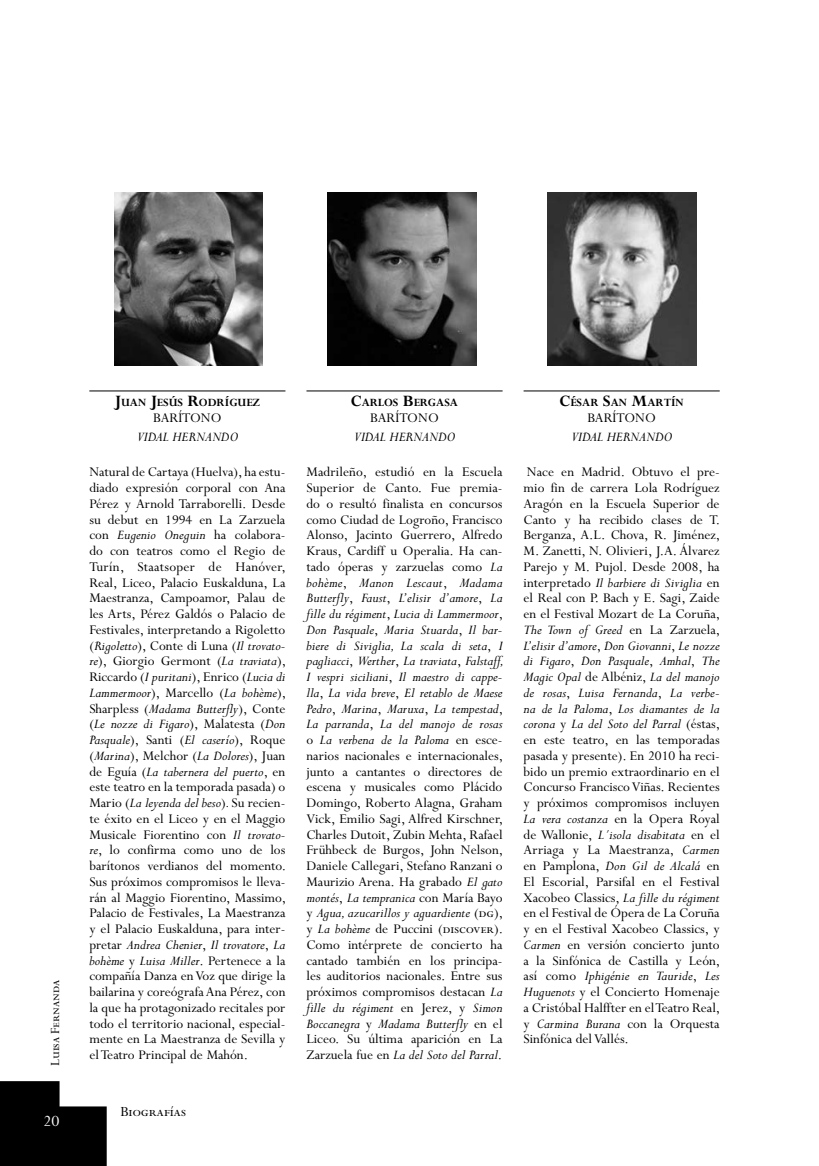
<style>
.page{position:relative;width:819px;height:1166px;background:#fff}
.page>*{position:absolute;margin:0;border:0;box-sizing:border-box;transform-origin:0 0}
.t1{font:17.5px "Perpetua Std";color:#fff}
.t2{font:15.75px "Perpetua Std";color:#000}
.t3{font:14.88px/15.8px "Perpetua Std";color:#000;text-align:justify}
.t4{font:italic 14.88px "Perpetua Std";color:#000}
.t5{font:14px "Perpetua Std";color:#000}
.t6{font:700 12.25px "Perpetua Std";color:#000}
.s1{font-size:17.5px}
.s2{font-style:italic}
</style>
<div class="page">
<svg style="left:0;top:1081px;width:107px;height:85px;background:#222"></svg>
<img style="left:114px;top:192px;width:149px;height:174px">
<img style="left:327px;top:192px;width:149px;height:174px">
<img style="left:547px;top:192px;width:149px;height:173px">
<hr style="left:89px;top:390px;width:196px;height:1px;background:#000">
<hr style="left:306px;top:390px;width:196px;height:1px;background:#000">
<hr style="left:523px;top:390px;width:196px;height:1px;background:#000">
<p class="t5" style="left:48px;top:1066px;width:88px;rotate:-90deg">Luisa Fernanda</p>
<p class="t1" style="left:43px;top:1111px;width:18px">20</p>
<p class="t6" style="left:115px;top:396px;width:147px"><span class="s1">J</span>UAN <span class="s1">J</span>ESÚS <span class="s1">R</span>ODRÍGUEZ</p>
<p class="t3" style="left:153px;top:410px;width:40px">Barítono</p>
<p class="t4" style="left:137px;top:430px;width:103px">VIDAL HERNANDO</p>
<p class="t3" style="left:89px;top:465px;width:198px">Natural de Cartaya (Huelva), ha estu&shy;diado expresión corporal con Ana Pérez y Arnold Tarraborelli. Desde su debut en 1994 en La Zarzuela con <span class="s2">Eugenio Oneguin</span> ha colabora&shy;do con teatros como el Regio de Turín, Staatsoper de Hanóver, Real, Liceo, Palacio Euskalduna, La Maestranza, Campoamor, Palau de les Arts, Pérez Galdós o Palacio de Festivales, interpretando a Rigoletto (<span class="s2">Rigoletto</span>), Conte di Luna (<span class="s2">Il trovato&shy;re</span>), Giorgio Germont (<span class="s2">La traviata</span>), Riccardo (<span class="s2">I puritani</span>), Enrico (<span class="s2">Lucia di Lammermoor</span>), Marcello (<span class="s2">La bohème</span>), Sharpless (<span class="s2">Madama Butterfly</span>), Conte (<span class="s2">Le nozze di Figaro</span>), Malatesta (<span class="s2">Don Pasquale</span>), Santi (<span class="s2">El caserío</span>), Roque (<span class="s2">Marina</span>), Melchor (<span class="s2">La Dolores</span>), Juan de Eguía (<span class="s2">La tabernera del puerto</span>, en este teatro en la temporada pasada) o Mario (<span class="s2">La leyenda del beso</span>)<span class="s2">.</span> Su recien&shy;te éxito en el Liceo y en el Maggio Musicale Fiorentino con <span class="s2">Il trovato&shy;re</span>, lo confirma como uno de los barítonos verdianos del momento.<br>Sus próximos compromisos le lleva&shy;rán al Maggio Fiorentino, Massimo, Palacio de Festivales, La Maestranza y el Palacio Euskalduna, para inter&shy;pretar <span class="s2">Andrea Chenier</span>, <span class="s2">Il trovatore</span>, <span class="s2">La bohème</span> y <span class="s2">Luisa Miller</span>. Pertenece a la compañía Danza en Voz que dirige la bailarina y coreógrafa Ana Pérez, con la que ha protagonizado recitales por todo el territorio nacional, especial&shy;mente en La Maestranza de Sevilla y el Teatro Principal de Mahón.</p>
<p class="t2" style="left:120px;top:1103px;width:67px">Biografías</p>
<p class="t6" style="left:351px;top:396px;width:109px"><span class="s1">C</span>ARLOS <span class="s1">B</span>ERGASA</p>
<p class="t3" style="left:370px;top:410px;width:40px">Barítono</p>
<p class="t4" style="left:354px;top:430px;width:103px">VIDAL HERNANDO</p>
<p class="t3" style="left:306px;top:465px;width:199px;text-align:left">Madrileño, estudió en la Escuela Superior de Canto. Fue premia&shy;do o resultó finalista en concursos como Ciudad de Logroño, Francisco Alonso, Jacinto Guerrero, Alfredo Kraus, Cardiff u Operalia. Ha can&shy;tado óperas y zarzuelas como <span class="s2">La bohème</span>, <span class="s2">Manon Lescaut</span>, <span class="s2">Madama Butterfly</span>, <span class="s2">Faust</span>, <span class="s2">L’elisir d’amore</span>, <span class="s2">La fille du régiment</span>, <span class="s2">Lucia di Lammermoor</span>, <span class="s2">Don Pasquale</span>, <span class="s2">Maria Stuarda</span>, <span class="s2">Il bar&shy;biere di Siviglia, La scala di seta</span>, <span class="s2">I pagliacci</span>, <span class="s2">Werther</span>, <span class="s2">La traviata</span>, <span class="s2">Falstaff, I vespri siciliani</span>, <span class="s2">Il maestro di cappe&shy;lla</span>, <span class="s2">La vida breve</span>, <span class="s2">El retablo de Maese Pedro</span>, <span class="s2">Marina</span>, <span class="s2">Maruxa</span>, <span class="s2">La tempestad</span>, <span class="s2">La parranda</span>, <span class="s2">La del manojo de rosas </span>o <span class="s2">La verbena de la Paloma</span> en esce&shy;narios nacionales e internacionales, junto a cantantes o directores de escena y musicales como Plácido Domingo, Roberto Alagna, Graham Vick, Emilio Sagi, Alfred Kirschner, Charles Dutoit, Zubin Mehta, Rafael Frühbeck de Burgos, John Nelson, Daniele Callegari, Stefano Ranzani o Maurizio Arena. Ha grabado <span class="s2">El gato montés</span>, <span class="s2">La tempranica</span> con María Bayo y <span class="s2">Agua, azucarillos y aguardiente</span> (dg), y <span class="s2">La bohème</span> de Puccini (discover).<br>Como intérprete de concierto ha cantado también en los principa&shy;les auditorios nacionales. Entre sus próximos compromisos destacan <span class="s2">La fille du régiment</span> en Jerez, y <span class="s2">Simon Boccanegra</span> y <span class="s2">Madama Butterfly</span> en el Liceo. Su última aparición en La Zarzuela fue en <span class="s2">La del Soto del Parral</span>.</p>
<p class="t6" style="left:559px;top:396px;width:126px"><span class="s1">C</span>ÉSAR <span class="s1">S</span>AN <span class="s1">M</span>ARTÍN</p>
<p class="t3" style="left:587px;top:410px;width:40px">Barítono</p>
<p class="t4" style="left:571px;top:430px;width:103px">VIDAL HERNANDO</p>
<p class="t3" style="left:523px;top:465px;width:198px">Nace en Madrid. Obtuvo el pre&shy;mio fin de carrera Lola Rodríguez Aragón en la Escuela Superior de Canto y ha recibido clases de T.<br>Berganza, A.L. Chova, R. Jiménez, M. Zanetti, N. Olivieri, J.A. Álvarez Parejo y M. Pujol. Desde 2008, ha interpretado <span class="s2">Il barbiere di Siviglia</span> en el Real con P. Bach y E. Sagi, Zaide en el Festival Mozart de La Coruña, <span class="s2">The Town of Greed</span> en La Zarzuela, <span class="s2">L’elisir d’amore</span>, <span class="s2">Don Giovanni</span>, <span class="s2">Le nozze di Figaro</span>, <span class="s2">Don Pasquale</span>, <span class="s2">Amhal</span>, <span class="s2">The Magic Opal</span> de Albéniz, <span class="s2">La del manojo de rosas</span>, <span class="s2">Luisa Fernanda</span>, <span class="s2">La verbe&shy;na de la Paloma</span>, <span class="s2">Los diamantes de la corona</span> y <span class="s2">La del Soto del Parral</span> (éstas, en este teatro, en las temporadas pasada y presente). En 2010 ha reci&shy;bido un premio extraordinario en el Concurso Francisco Viñas. Recientes y próximos compromisos incluyen <span class="s2">La vera costanza</span> en la Opera Royal de Wallonie, <span class="s2">L´isola disabitata</span> en el Arriaga y La Maestranza, <span class="s2">Carmen </span>en Pamplona, <span class="s2">Don Gil de Alcalá</span> en El Escorial, Parsifal en el Festival Xacobeo Classics, <span class="s2">La fille du régiment </span>en el Festival de Ópera de La Coruña y en el Festival Xacobeo Classics, y <span class="s2">Carmen</span> en versión concierto junto a la Sinfónica de Castilla y León, así como <span class="s2">Iphigénie en Tauride</span>, <span class="s2">Les Huguenots</span> y el Concierto Homenaje a Cristóbal Halffter en el Teatro Real, y <span class="s2">Carmina Burana</span> con la Orquesta Sinfónica del Vallés.</p>
</div>
